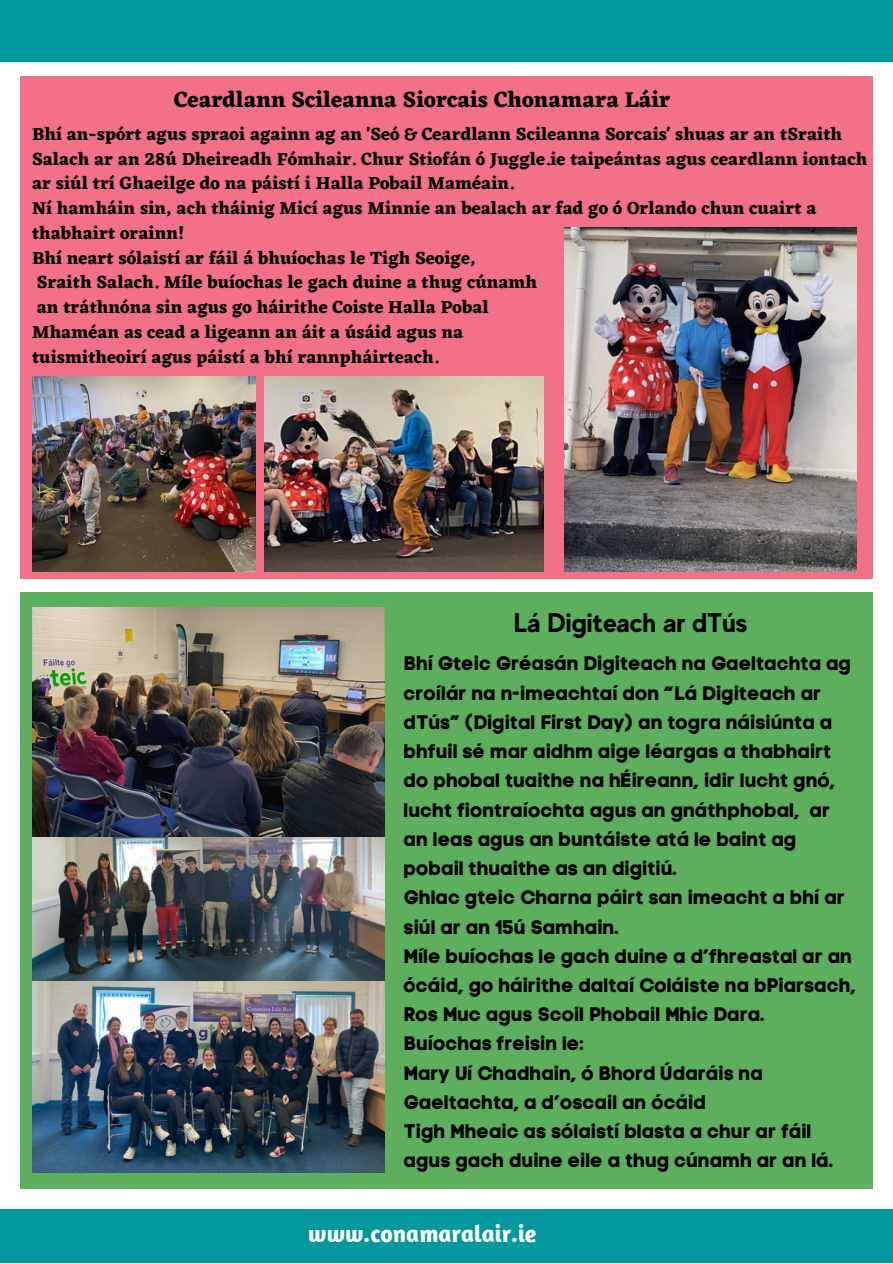
<style>
.page{position:relative;width:893px;height:1264px;background:#fff}
.page>*{position:absolute;margin:0;border:0;box-sizing:border-box;transform-origin:0 0}
.t1{font:700 27px "MADE Evolve Sans";color:#000}
.t2{font:700 24px "Amaranth";color:#fff}
.t3{font:700 22.5px "Eczar";color:#000}
.t4{font:19.5px/29.2px "Code Pro Bold LC";color:#000}
.t5{font:700 18px/24.8px "Eczar";color:#000}
</style>
<div class="page">
<div style="left:0;top:0;width:892px;height:62px;background:#03989e"></div>
<div style="left:0;top:1208px;width:892px;height:54px;background:#03989e"></div>
<div style="left:20px;top:77px;width:852px;height:501px;background:#f37089"></div>
<img style="left:564px;top:228px;width:292px;height:344px">
<div style="left:20px;top:592px;width:852px;height:596px;background:#5dae5d"></div>
<img style="left:32px;top:607px;width:352px;height:565px">
<img style="left:32px;top:377px;width:224px;height:194px">
<img style="left:264px;top:377px;width:279px;height:194px">
<p class="t3" style="left:174px;top:86px;width:497px">Ceardlann Scileanna Siorcais Chonamara Láir</p>
<p class="t5" style="left:32px;top:121px;width:836px">Bhí an-spórt agus spraoi againn ag an 'Seó &amp; Ceardlann Scileanna Sorcais' shuas ar an tSraith Salach ar an 28ú Dheireadh Fómhair. Chur Stiofán ó Juggle.ie taipeántas agus ceardlann iontach ar siúl trí Ghaeilge do na páistí i Halla Pobail Maméain.<br>Ní hamháin sin, ach tháinig Micí agus Minnie an bealach ar fad go ó Orlando chun cuairt a thabhairt orainn!<br>Bhí neart sólaistí ar fáil á bhuíochas le Tigh Seoige,<br>Sraith Salach. Míle buíochas le gach duine a thug cúnamh<br>an tráthnóna sin agus go háirithe Coiste Halla Pobal<br>Mhaméan as cead a ligeann an áit a úsáid agus na<br>tuismitheoirí agus páistí a bhí rannpháirteach.</p>
<h1 class="t1" style="left:513px;top:606px;width:235px">Lá Digiteach ar dTús</h1>
<p class="t4" style="left:404px;top:649px;width:454px">Bhí Gteic Gréasán Digiteach na Gaeltachta ag croílár na n-imeachtaí don “Lá Digiteach ar dTús” (Digital First Day) an togra náisiúnta a bhfuil sé mar aidhm aige léargas a thabhairt do phobal tuaithe na hÉireann, idir lucht gnó, lucht fiontraíochta agus an gnáthphobal, ar an leas agus an buntáiste atá le baint ag pobail thuaithe as an digitiú.<br>Ghlac gteic Charna páirt san imeacht a bhí ar siúl ar an 15ú Samhain.<br>Míle buíochas le gach duine a d’fhreastal ar an ócáid, go háirithe daltaí Coláiste na bPiarsach, Ros Muc agus Scoil Phobail Mhic Dara.<br>Buíochas freisin le:<br>Mary Uí Chadhain, ó Bhord Údaráis na Gaeltachta, a d’oscail an ócáid<br>Tigh Mheaic as sólaistí blasta a chur ar fáil agus gach duine eile a thug cúnamh ar an lá.</p>
<p class="t2" style="left:308px;top:1218px;width:230px">www.conamaralair.ie</p>
</div>
